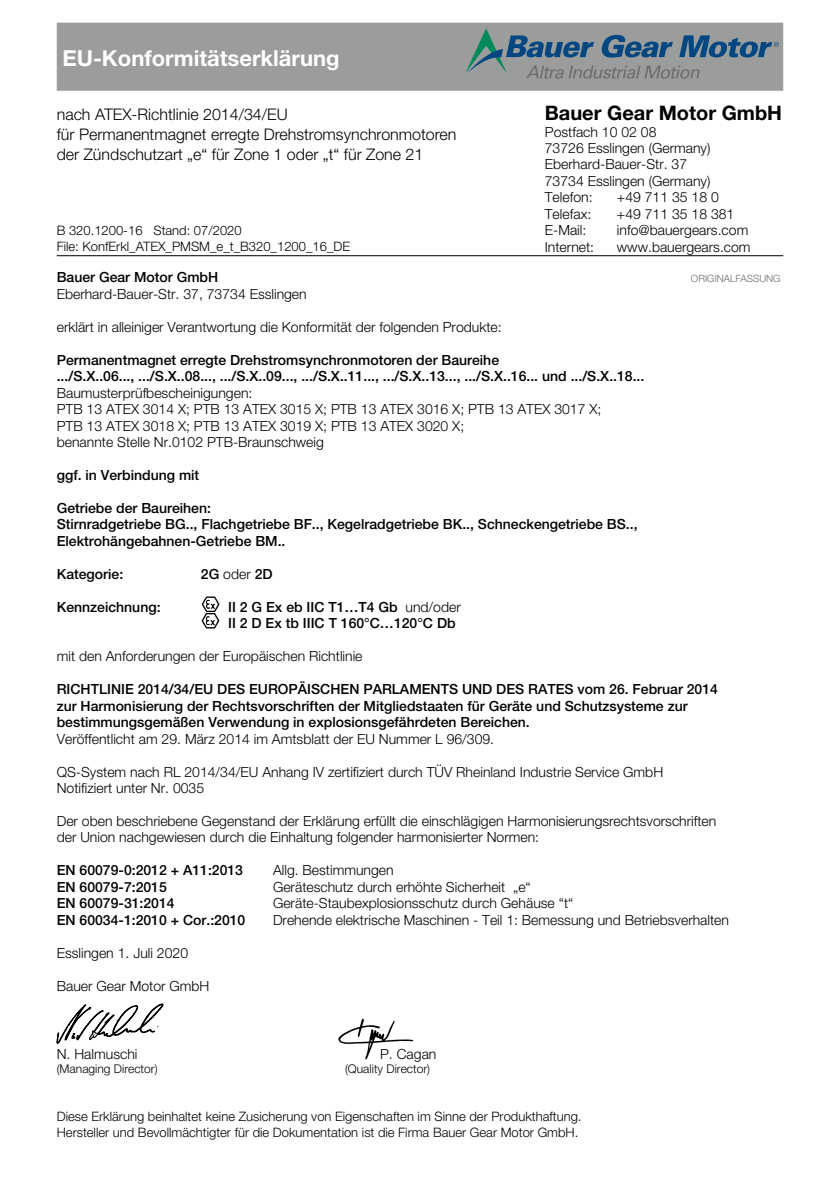
<style>
.page{position:relative;width:840px;height:1191px;background:#fff}
.page>*{position:absolute;margin:0;border:0;box-sizing:border-box;transform-origin:0 0}
._1_Titel_weiß_Übersc{font:700 22px "Helvetica Neue LT Std";color:#fff}
._1_Titel1{font:700 20px "Helvetica Neue LT Std";color:#000}
._3_Absatz_8{font:300 16px "Helvetica Neue LT Std";color:#000}
.Sicherheitshinweis{font:300 14px "Helvetica Neue LT Std";color:#000}
.Sicherheitshinweis-2{font:500 14px "Helvetica Neue LT Std";color:#000}
._8_Sicherheitshinwei{font:300 14px "Helvetica Neue LT Std";color:#000}
.Sicherheitshinweis-3{font:300 13px "Helvetica Neue LT Std";color:#000}
._4_TextTabelleKlein{font:300 13px "Helvetica Neue LT Std";color:#000}
._8_Sicherheitshinwei-2{font:300 12px "Helvetica Neue LT Std";color:#000}
._4_Tabelle_5_70{font:300 10px "Helvetica Neue LT Std";color:#6e6e6d}
.s1{font-weight:300}
</style>
<div class="page">
<div style="left:57px;top:23px;width:725px;height:68px;background:#9b9c9c"></div>
<svg style="left:465px;top:28px;width:313px;height:51px;background:#798993"></svg>
<svg style="left:202px;top:597px;width:17px;height:31px"></svg>
<svg style="left:338px;top:1018px;width:75px;height:41px"></svg>
<hr style="left:57px;top:255px;width:725px;height:1px;background:#000">
<svg style="left:57px;top:1003px;width:106px;height:40px"></svg>
<p class="_1_Titel_weiß_Übersc" style="left:62px;top:44px;width:278px">EU-Konformitätserklärung</p>
<p class="_1_Titel1" style="left:544px;top:101px;width:239px">Bauer Gear Motor GmbH</p>
<p class="_8_Sicherheitshinwei" style="left:544px;top:123px;width:113px">Postfach 10 02 08</p>
<p class="_8_Sicherheitshinwei" style="left:544px;top:139px;width:167px">73726 Esslingen (Germany)</p>
<p class="_8_Sicherheitshinwei" style="left:544px;top:156px;width:144px">Eberhard-Bauer-Str. 37</p>
<p class="_8_Sicherheitshinwei" style="left:544px;top:172px;width:167px">73734 Esslingen (Germany)</p>
<p class="_8_Sicherheitshinwei" style="left:544px;top:189px;width:49px">Telefon:</p>
<p class="_8_Sicherheitshinwei" style="left:616px;top:189px;width:103px">+49 711 35 18 0</p>
<p class="_8_Sicherheitshinwei" style="left:544px;top:205px;width:48px">Telefax:</p>
<p class="_8_Sicherheitshinwei" style="left:616px;top:205px;width:119px">+49 711 35 18 381</p>
<p class="_8_Sicherheitshinwei" style="left:544px;top:222px;width:43px">E-Mail:</p>
<p class="_8_Sicherheitshinwei" style="left:616px;top:222px;width:133px">info@bauergears.com</p>
<p class="_8_Sicherheitshinwei" style="left:544px;top:238px;width:51px">Internet:</p>
<p class="_8_Sicherheitshinwei" style="left:616px;top:238px;width:135px">www.bauergears.com</p>
<p class="_3_Absatz_8" style="left:57px;top:105px;width:232px">nach ATEX-Richtlinie 2014/34/EU</p>
<p class="_3_Absatz_8" style="left:57px;top:125px;width:401px">für Permanentmagnet erregte Drehstromsynchronmotoren</p>
<p class="_3_Absatz_8" style="left:57px;top:145px;width:368px">der Zündschutzart „e“ für Zone 1 oder „t“ für Zone 21</p>
<p class="_4_TextTabelleKlein" style="left:57px;top:223px;width:186px">B 320.1200-16 Stand: 07/2020</p>
<p class="_4_TextTabelleKlein" style="left:57px;top:238px;width:295px">File: KonfErkl_ATEX_PMSM_e_t_B320_1200_16_DE</p>
<p class="Sicherheitshinweis-2" style="left:57px;top:269px;width:163px">Bauer Gear Motor GmbH</p>
<p class="Sicherheitshinweis" style="left:57px;top:285px;width:251px">Eberhard-Bauer-Str. 37, 73734 Esslingen</p>
<p class="Sicherheitshinweis" style="left:57px;top:318px;width:446px">erklärt in alleiniger Verantwortung die Konformität der folgenden Produkte:</p>
<p class="Sicherheitshinweis-2" style="left:57px;top:351px;width:443px">Permanentmagnet erregte Drehstromsynchronmotoren der Baureihe</p>
<p class="Sicherheitshinweis-2" style="left:57px;top:368px;width:589px">.../S.X..06..., .../S.X..08..., .../S.X..09..., .../S.X..11..., .../S.X..13..., .../S.X..16... und .../S.X..18...</p>
<p class="Sicherheitshinweis" style="left:57px;top:384px;width:197px">Baumusterprüfbescheinigungen:</p>
<p class="Sicherheitshinweis" style="left:57px;top:400px;width:546px">PTB 13 ATEX 3014 X; PTB 13 ATEX 3015 X; PTB 13 ATEX 3016 X; PTB 13 ATEX 3017 X;</p>
<p class="Sicherheitshinweis" style="left:57px;top:417px;width:409px">PTB 13 ATEX 3018 X; PTB 13 ATEX 3019 X; PTB 13 ATEX 3020 X;</p>
<p class="Sicherheitshinweis" style="left:57px;top:433px;width:268px">benannte Stelle Nr.0102 PTB-Braunschweig</p>
<p class="Sicherheitshinweis-2" style="left:57px;top:466px;width:144px">ggf. in Verbindung mit</p>
<p class="Sicherheitshinweis-2" style="left:57px;top:499px;width:156px">Getriebe der Baureihen:</p>
<p class="Sicherheitshinweis-2" style="left:57px;top:516px;width:582px">Stirnradgetriebe BG.., Flachgetriebe BF.., Kegelradgetriebe BK.., Schneckengetriebe BS..,</p>
<p class="Sicherheitshinweis-2" style="left:57px;top:532px;width:230px">Elektrohängebahnen-Getriebe BM..</p>
<p class="Sicherheitshinweis-2" style="left:57px;top:565px;width:68px">Kategorie:</p>
<p class="Sicherheitshinweis-2" style="left:201px;top:565px;width:73px">2G <span class="s1">oder</span> 2D</p>
<p class="Sicherheitshinweis-2" style="left:57px;top:598px;width:105px">Kennzeichnung:</p>
<p class="Sicherheitshinweis-2" style="left:228px;top:598px;width:234px">II 2 G Ex eb IIC T1…T4 Gb <span class="s1">und/oder</span></p>
<p class="Sicherheitshinweis-2" style="left:228px;top:615px;width:229px">II 2 D Ex tb IIIC T 160°C…120°C Db</p>
<p class="Sicherheitshinweis" style="left:57px;top:647px;width:307px">mit den Anforderungen der Europäischen Richtlinie</p>
<p class="Sicherheitshinweis-2" style="left:57px;top:681px;width:662px">RICHTLINIE 2014/34/EU DES EUROPÄISCHEN PARLAMENTS UND DES RATES vom 26. Februar 2014</p>
<p class="Sicherheitshinweis-2" style="left:57px;top:697px;width:632px">zur Harmonisierung der Rechtsvorschriften der Mitgliedstaaten für Geräte und Schutzsysteme zur</p>
<p class="Sicherheitshinweis-2" style="left:57px;top:714px;width:474px">bestimmungsgemäßen Verwendung in explosionsgefährdeten Bereichen.</p>
<p class="Sicherheitshinweis" style="left:57px;top:730px;width:438px">Veröffentlicht am 29. März 2014 im Amtsblatt der EU Nummer L 96/309.</p>
<p class="Sicherheitshinweis" style="left:57px;top:763px;width:607px">QS-System nach RL 2014/34/EU Anhang IV zertifiziert durch TÜV Rheinland Industrie Service GmbH</p>
<p class="Sicherheitshinweis" style="left:57px;top:779px;width:149px">Notifiziert unter Nr. 0035</p>
<p class="Sicherheitshinweis" style="left:57px;top:812px;width:660px">Der oben beschriebene Gegenstand der Erklärung erfüllt die einschlägigen Harmonisierungsrechtsvorschriften</p>
<p class="Sicherheitshinweis" style="left:57px;top:829px;width:483px">der Union nachgewiesen durch die Einhaltung folgender harmonisierter Normen:</p>
<p class="Sicherheitshinweis-2" style="left:57px;top:862px;width:188px">EN 60079-0:2012 + A11:2013</p>
<p class="Sicherheitshinweis" style="left:273px;top:862px;width:122px">Allg. Bestimmungen</p>
<p class="Sicherheitshinweis-2" style="left:57px;top:878px;width:111px">EN 60079-7:2015</p>
<p class="Sicherheitshinweis" style="left:273px;top:878px;width:259px">Geräteschutz durch erhöhte Sicherheit „e“</p>
<p class="Sicherheitshinweis-2" style="left:57px;top:895px;width:119px">EN 60079-31:2014</p>
<p class="Sicherheitshinweis" style="left:273px;top:894px;width:301px">Geräte-Staubexplosionsschutz durch Gehäuse “t“</p>
<p class="Sicherheitshinweis-2" style="left:57px;top:911px;width:190px">EN 60034-1:2010 + Cor.:2010</p>
<p class="Sicherheitshinweis" style="left:273px;top:911px;width:457px">Drehende elektrische Maschinen - Teil 1: Bemessung und Betriebsverhalten</p>
<p class="Sicherheitshinweis" style="left:57px;top:944px;width:133px">Esslingen 1. Juli 2020</p>
<p class="Sicherheitshinweis" style="left:57px;top:977px;width:154px">Bauer Gear Motor GmbH</p>
<p class="_4_Tabelle_5_70" style="left:690px;top:272px;width:91px">ORIGINALFASSUNG</p>
<p class="_8_Sicherheitshinwei" style="left:57px;top:1045px;width:82px">N. Halmuschi</p>
<p class="_8_Sicherheitshinwei" style="left:380px;top:1045px;width:58px">P. Cagan</p>
<p class="_8_Sicherheitshinwei-2" style="left:57px;top:1061px;width:102px">(Managing Director)</p>
<p class="_8_Sicherheitshinwei-2" style="left:345px;top:1061px;width:86px">(Quality Director)</p>
<p class="Sicherheitshinweis-3" style="left:57px;top:1108px;width:526px">Diese Erklärung beinhaltet keine Zusicherung von Eigenschaften im Sinne der Produkthaftung.</p>
<p class="Sicherheitshinweis-3" style="left:57px;top:1124px;width:523px">Hersteller und Bevollmächtigter für die Dokumentation ist die Firma Bauer Gear Motor GmbH.</p>
</div>
